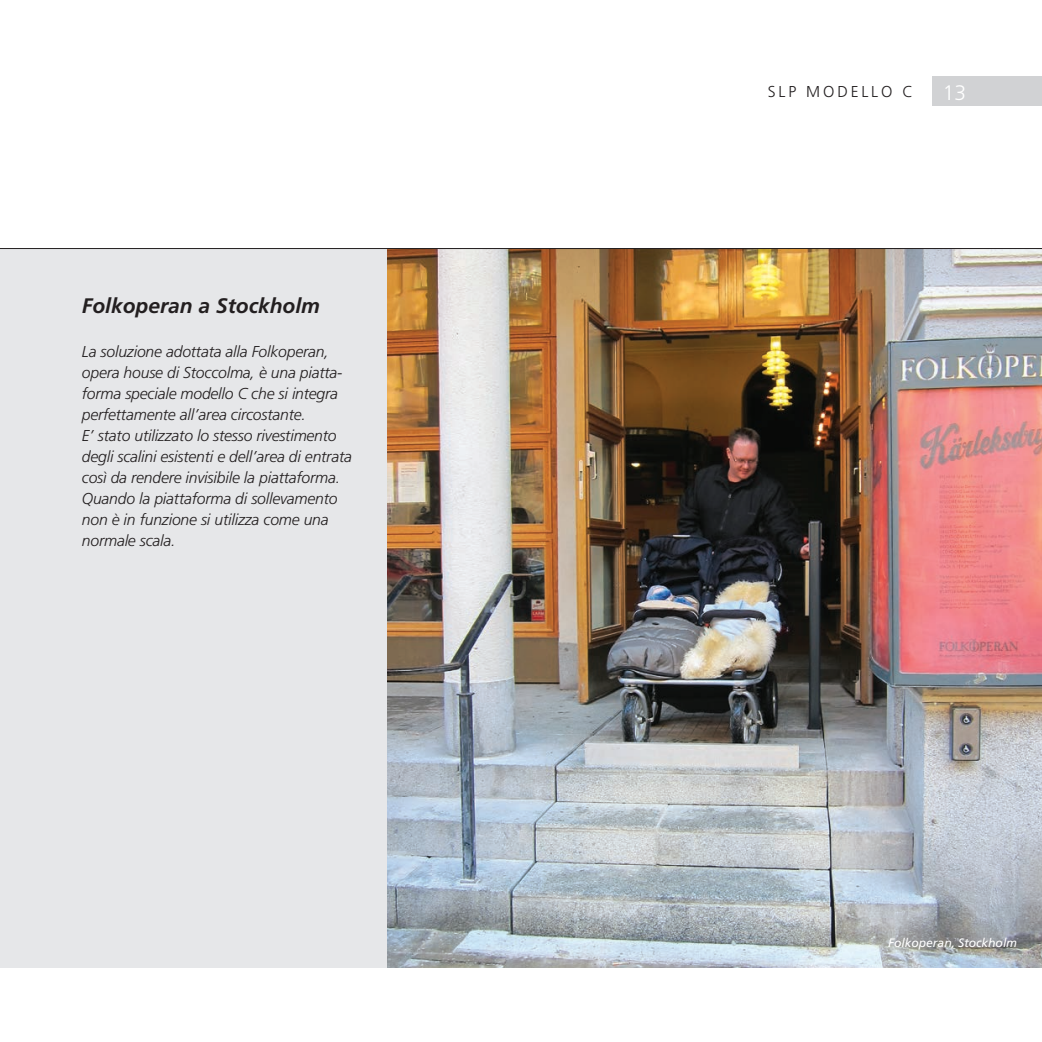
<style>
.page{position:relative;width:1042px;height:1042px;background:#fff}
.page>*{position:absolute;margin:0;border:0;box-sizing:border-box;transform-origin:0 0}
.t1{font:italic 700 21px "Frutiger LT Pro";color:#231f20}
.t2{font:300 21px "Frutiger LT Pro";color:#fff}
.t3{font:italic 300 15.75px/21px "Frutiger LT Pro";letter-spacing:-.01em;color:#231f20}
.t4{font:300 15.75px "Frutiger LT Pro";letter-spacing:.18em;color:#231f20}
.t5{font:italic 12.25px "Frutiger LT Pro";letter-spacing:-.01em;color:#fff}
</style>
<div class="page">
<div style="left:0;top:249px;width:1042px;height:718px;background:#e6e7e9"></div>
<img style="left:387px;top:249px;width:655px;height:718px">
<div style="left:933px;top:76px;width:109px;height:30px;background:#d1d2d4"></div>
<hr style="left:0;top:248px;width:1042px;height:1px;background:#231f20">
<h1 class="t1" style="left:82px;top:294px;width:240px">Folkoperan a Stockholm</h1>
<p class="t3" style="left:82px;top:341px;width:272px">La soluzione adottata alla Folkoperan, opera house di Stoccolma, è una piatta&shy;forma speciale modello C che si integra perfettamente all’area circostante.<br>E’ stato utilizzato lo stesso rivestimento degli scalini esistenti e dell’area di entrata così da rendere invisibile la piattaforma.<br>Quando la piattaforma di sollevamento non è in funzione si utilizza come una normale scala.</p>
<p class="t4" style="left:768px;top:83px;width:147px">SLP MODELLO C</p>
<h1 class="t2" style="left:943px;top:80px;width:25px">13</h1>
<p class="t5" style="left:888px;top:935px;width:130px">Folkoperan, Stockholm</p>
</div>
